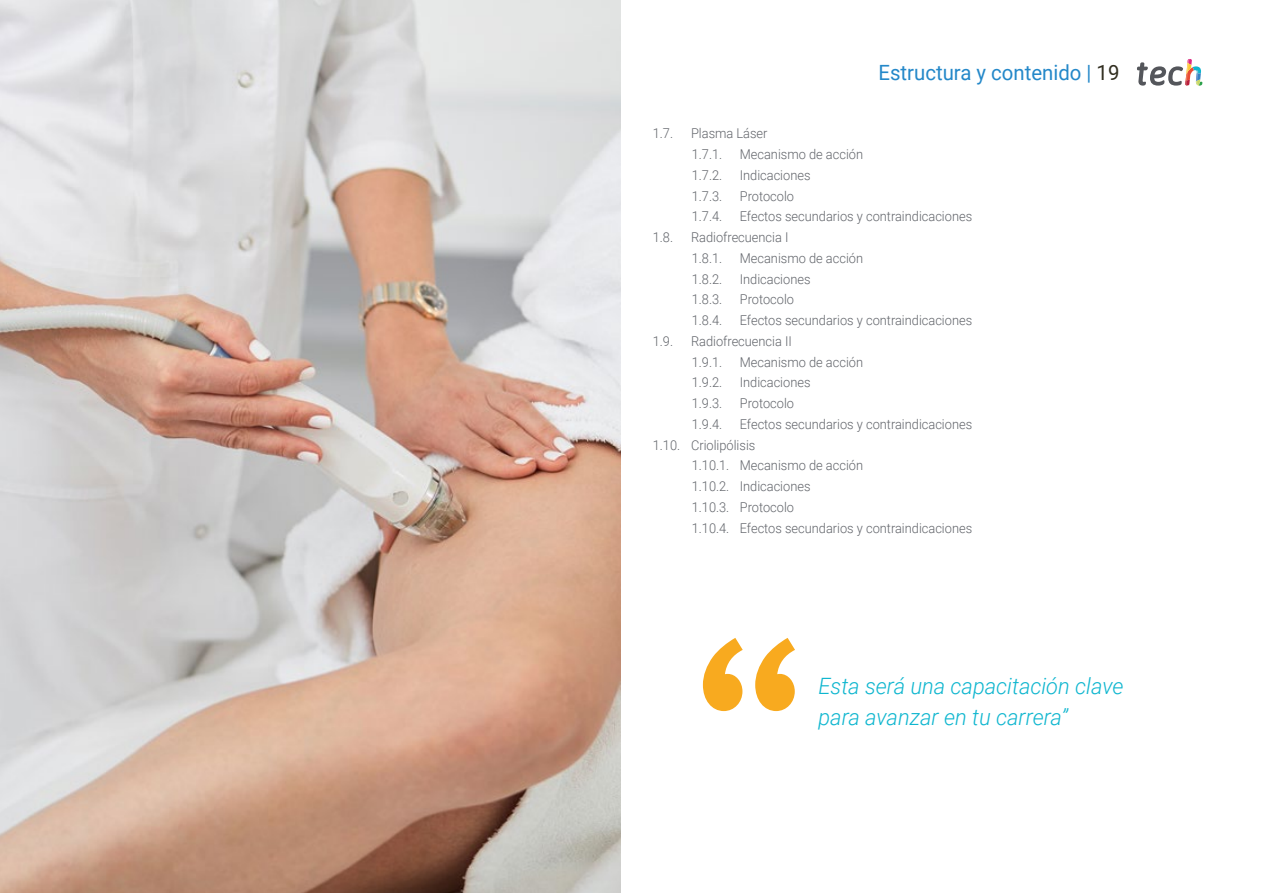
<style>
.page{position:relative;width:1263px;height:893px;background:#fff}
.page>*{position:absolute;margin:0;border:0;box-sizing:border-box;transform-origin:0 0}
.t1{font:italic 300 22.5px/31.5px "Roboto";color:#0fb6cf}
.t2{font:21px "Roboto";color:#2488c9}
.t3{font:300 13.5px/20.7px "Roboto";color:#61646a;scale:.95 1}
.s1{color:#312e20}
</style>
<div class="page">
<img style="left:0;top:0;width:621px;height:893px">
<svg style="left:1137px;top:59px;width:65px;height:27px"></svg>
<svg style="left:703px;top:638px;width:92px;height:73px"></svg>
<p class="t3" style="left:653px;top:123px;width:23px">1.7.</p>
<p class="t3" style="left:691px;top:123px;width:82px">Plasma Láser<br>1.7.1.</p>
<p class="t3" style="left:740px;top:143px;width:131px">Mecanismo de acción</p>
<h2 class="t2" style="left:878px;top:57px;width:242px">Estructura y contenido | <span class="s1">19</span></h2>
<p class="t3" style="left:692px;top:164px;width:34px">1.7.2.</p>
<p class="t3" style="left:740px;top:164px;width:76px">Indicaciones</p>
<p class="t3" style="left:692px;top:185px;width:34px">1.7.3.</p>
<p class="t3" style="left:740px;top:185px;width:59px">Protocolo</p>
<p class="t3" style="left:692px;top:206px;width:34px">1.7.4.</p>
<p class="t3" style="left:740px;top:206px;width:246px">Efectos secundarios y contraindicaciones</p>
<p class="t3" style="left:653px;top:226px;width:23px">1.8.</p>
<p class="t3" style="left:691px;top:226px;width:104px">Radiofrecuencia I<br>1.8.1.</p>
<p class="t3" style="left:740px;top:247px;width:131px">Mecanismo de acción</p>
<p class="t3" style="left:692px;top:268px;width:34px">1.8.2.</p>
<p class="t3" style="left:740px;top:268px;width:76px">Indicaciones</p>
<p class="t3" style="left:692px;top:289px;width:34px">1.8.3.</p>
<p class="t3" style="left:740px;top:289px;width:59px">Protocolo</p>
<p class="t3" style="left:692px;top:309px;width:34px">1.8.4.</p>
<p class="t3" style="left:740px;top:309px;width:246px">Efectos secundarios y contraindicaciones</p>
<p class="t3" style="left:653px;top:330px;width:23px">1.9.</p>
<p class="t3" style="left:691px;top:330px;width:108px">Radiofrecuencia II<br>1.9.1.</p>
<p class="t3" style="left:740px;top:351px;width:131px">Mecanismo de acción</p>
<p class="t3" style="left:692px;top:372px;width:34px">1.9.2.</p>
<p class="t3" style="left:740px;top:372px;width:76px">Indicaciones</p>
<p class="t3" style="left:692px;top:392px;width:34px">1.9.3.</p>
<p class="t3" style="left:740px;top:392px;width:59px">Protocolo</p>
<p class="t3" style="left:692px;top:413px;width:34px">1.9.4.</p>
<p class="t3" style="left:740px;top:413px;width:246px">Efectos secundarios y contraindicaciones</p>
<p class="t3" style="left:653px;top:434px;width:109px">1.10. Criolipólisis</p>
<p class="t3" style="left:692px;top:455px;width:182px">1.10.1. Mecanismo de acción</p>
<p class="t3" style="left:692px;top:475px;width:127px">1.10.2. Indicaciones</p>
<p class="t3" style="left:692px;top:496px;width:109px">1.10.3. Protocolo</p>
<p class="t3" style="left:692px;top:517px;width:297px">1.10.4. Efectos secundarios y contraindicaciones</p>
<h1 class="t1" style="left:818px;top:669px;width:307px">Esta será una capacitación clave para avanzar en tu carrera”</h1>
</div>
